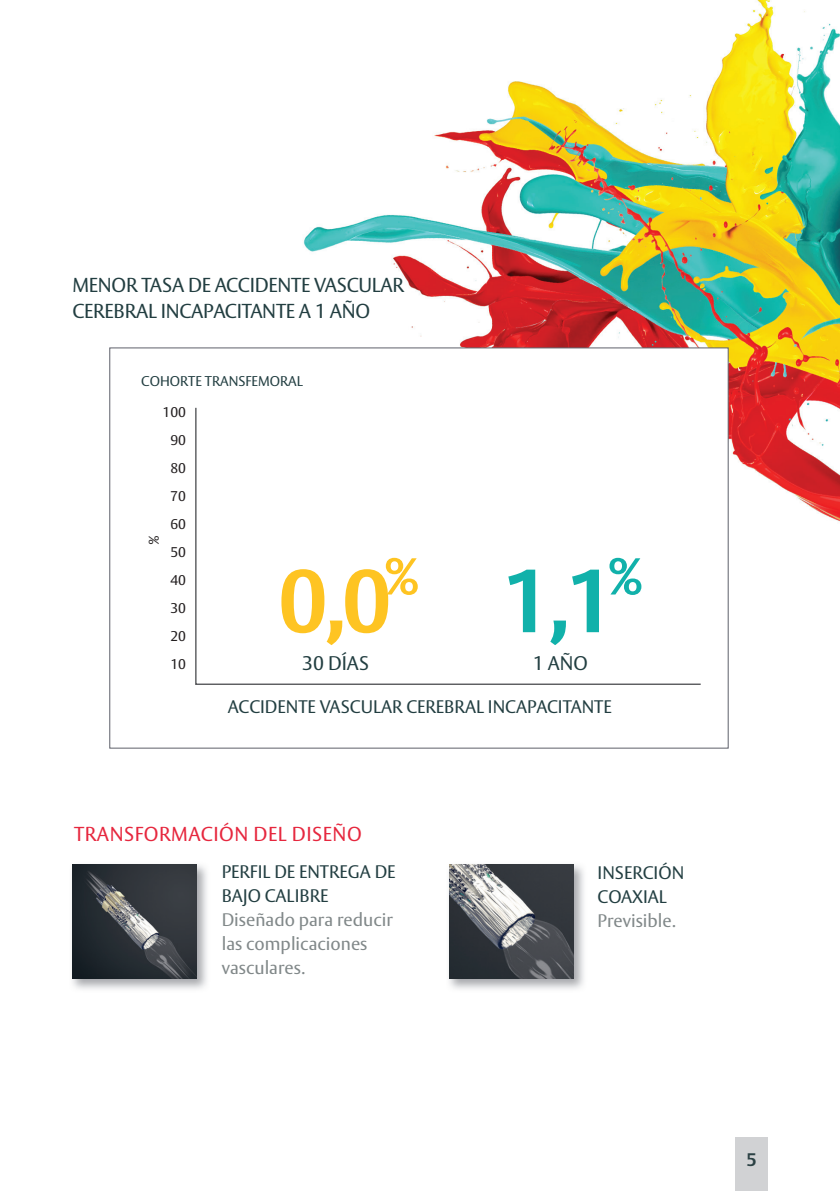
<style>
.page{position:relative;width:840px;height:1191px;background:#fff}
.page>*{position:absolute;margin:0;border:0;box-sizing:border-box;transform-origin:0 0}
.t1{font:700 88px "Vesta Std";color:#fec422}
.t2{font:700 88px "Vesta Std";color:#11b1aa}
.t3{font:20px/26px "Vesta Std";letter-spacing:-.015em;color:#223e41}
.t4{font:20px "Vesta Std";letter-spacing:.025em;color:#e6273e}
.t5{font:19.6px "Vesta Std";color:#223e41}
.t6{font:18px/24px "Vesta Std";color:#223e41}
.t7{font:18px/24px "Vesta Std";color:#818889}
.t8{font:700 18px "Vesta Std";color:#2b4144}
.t9{font:14px/28px "Vesta Std";color:#231f20;text-align:center}
.t10{font:14px "Vesta Std";color:#223e41}
</style>
<div class="page">
<div style="left:734px;top:1137px;width:33px;height:54px;background:#d1d2d4"></div>
<img style="left:283px;top:0;width:556px;height:553px">
<img style="left:72px;top:864px;width:135px;height:125px">
<img style="left:72px;top:864px;width:124px;height:115px">
<img style="left:449px;top:864px;width:135px;height:125px">
<img style="left:449px;top:864px;width:124px;height:115px">
<div style="left:109px;top:348px;width:619px;height:400px;background:#fff"></div>
<svg style="left:195px;top:407px;width:506px;height:278px"></svg>
<p class="t3" style="left:72px;top:271px;width:333px">MENOR TASA DE ACCIDENTE VASCULAR<br>CEREBRAL INCAPACITANTE A 1 AÑO</p>
<p class="t10" style="left:141px;top:373px;width:163px">COHORTE TRANSFEMORAL</p>
<p class="t9" style="left:162px;top:398px;width:25px">100<br>90<br>80<br>70<br>60<br>50<br>40<br>30<br>20<br>10</p>
<p class="t9" style="left:140px;top:544px;width:10px;rotate:-90deg">%</p>
<h1 class="t1" style="left:278px;top:549px;width:140px">0,0<sup>%</sup></h1>
<p class="t5" style="left:302px;top:651px;width:68px">30 DÍAS</p>
<h1 class="t2" style="left:501px;top:549px;width:140px">1,1<sup>%</sup></h1>
<p class="t5" style="left:532px;top:651px;width:56px">1 AÑO</p>
<p class="t6" style="left:228px;top:694px;width:385px">ACCIDENTE VASCULAR CEREBRAL INCAPACITANTE</p>
<p class="t4" style="left:74px;top:822px;width:289px">TRANSFORMACIÓN DEL DISEÑO</p>
<p class="t6" style="left:221px;top:860px;width:175px">PERFIL DE ENTREGA DE<br>BAJO CALIBRE</p>
<p class="t7" style="left:221px;top:907px;width:173px">Diseñado para reducir las complicaciones vasculares.</p>
<p class="t6" style="left:597px;top:861px;width:88px">INSERCIÓN<br>COAXIAL</p>
<p class="t7" style="left:597px;top:908px;width:79px">Previsible.</p>
<p class="t8" style="left:746px;top:1149px;width:12px">5</p>
</div>
